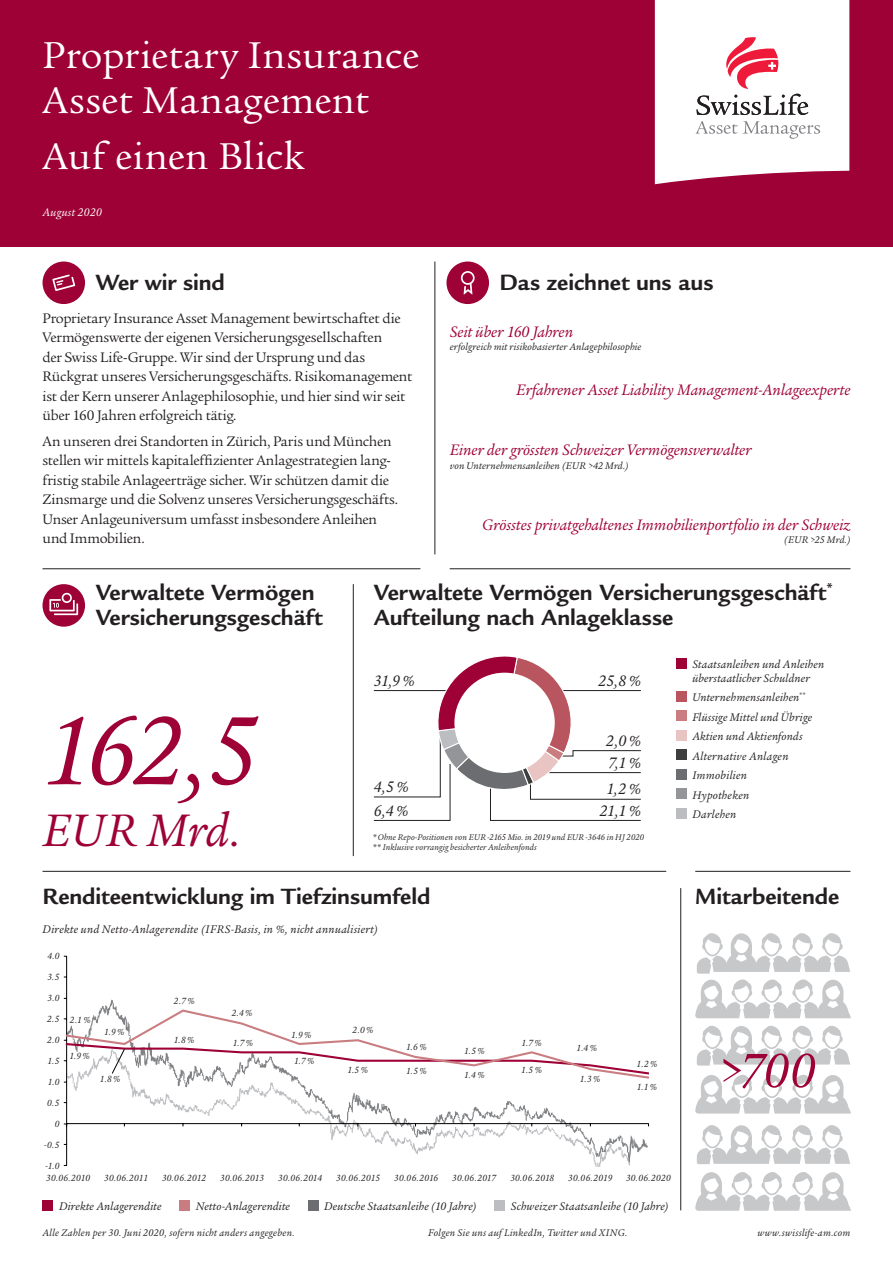
<style>
.page{position:relative;width:893px;height:1263px;background:#fff}
.page>*{position:absolute;margin:0;border:0;box-sizing:border-box;transform-origin:0 0}
.t1{font:italic 105px "Legacy Serif Std";color:#9e0135}
.t2{font:italic 52.5px "Legacy Serif Std";color:#9e0135}
.t3{font:italic 49.5px "Legacy Serif Std";letter-spacing:.005em;color:#9e0135}
.t4{font:40.5px "Legacy Serif Std";letter-spacing:.005em;color:#fff}
.t5{font:700 24px "Legacy Sans Std";color:#231f20}
.t6{font:italic 16.5px "Legacy Serif Std";color:#9e0135}
.t7{font:italic 16.5px "Legacy Serif Std";color:#231f20}
.t8{font:15px/19.5px "Legacy Serif Std";letter-spacing:-.015em;color:#231f20}
.t9{font:italic 12px/13.5px "Legacy Serif Std";letter-spacing:.02em;color:#231f20}
.t10{font:italic 12px "Legacy Serif Std";letter-spacing:.025em;color:#fff}
.Absatzformat_1{font:italic 10.5px "Legacy Serif Std";letter-spacing:.02em;color:#231f20}
.t11{font:italic 9.75px "Legacy Serif Std";letter-spacing:.025em;color:#231f20}
.t12{font:italic 9px/10.5px "Legacy Serif Std";letter-spacing:.015em;color:#231f20}
</style>
<div class="page">
<svg style="left:695px;top:1074px;width:156px;height:39px"></svg>
<svg style="left:695px;top:933px;width:156px;height:132px"></svg>
<svg style="left:695px;top:1125px;width:156px;height:86px"></svg>
<div style="left:0;top:0;width:893px;height:247px;background:#9e0135"></div>
<svg style="left:655px;top:0;width:194px;height:184px;background:#f4e6e9"></svg>
<hr style="left:43px;top:568px;width:377px;height:1px;background:#231f20">
<hr style="left:450px;top:568px;width:400px;height:1px;background:#231f20">
<hr style="left:43px;top:871px;width:623px;height:1px;background:#231f20">
<hr style="left:695px;top:871px;width:155px;height:1px;background:#231f20">
<hr style="left:434px;top:261px;width:1px;height:293px;background:#231f20">
<hr style="left:353px;top:584px;width:1px;height:272px;background:#231f20">
<hr style="left:680px;top:888px;width:1px;height:322px;background:#231f20">
<svg style="left:373px;top:656px;width:268px;height:165px"></svg>
<div style="left:454px;top:673px;width:101px;height:100px;background:#fff;border-radius:50%"></div>
<div style="left:43px;top:261px;width:42px;height:43px;background:#9e0135;border-radius:50%"></div>
<svg style="left:52px;top:274px;width:23px;height:17px"></svg>
<div style="left:446px;top:261px;width:43px;height:43px;background:#9e0135;border-radius:50%"></div>
<svg style="left:461px;top:271px;width:14px;height:24px"></svg>
<div style="left:43px;top:584px;width:42px;height:43px;background:#9e0135;border-radius:50%"></div>
<svg style="left:49px;top:593px;width:29px;height:22px"></svg>
<svg style="left:67px;top:1000px;width:581px;height:162px"></svg>
<hr style="left:66px;top:956px;width:1px;height:209px;background:#000">
<hr style="left:67px;top:1123px;width:581px;height:1px;background:#000">
<svg style="left:64px;top:1008px;width:585px;height:75px"></svg>
<div style="left:43px;top:1200px;width:10px;height:10px;background:#9e0135"></div>
<div style="left:179px;top:1200px;width:11px;height:10px;background:#ca7d81"></div>
<div style="left:308px;top:1200px;width:10px;height:10px;background:#6c6d70"></div>
<div style="left:495px;top:1200px;width:10px;height:10px;background:#bcbdc0"></div>
<div style="left:676px;top:658px;width:10px;height:10px;background:#9e0135"></div>
<div style="left:676px;top:691px;width:10px;height:10px;background:#b8555e"></div>
<div style="left:676px;top:710px;width:10px;height:11px;background:#ca7d81"></div>
<div style="left:676px;top:730px;width:10px;height:10px;background:#e8c4c2"></div>
<div style="left:676px;top:749px;width:10px;height:11px;background:#3e3e3f"></div>
<div style="left:676px;top:769px;width:10px;height:10px;background:#6c6d70"></div>
<div style="left:676px;top:788px;width:10px;height:11px;background:#939598"></div>
<div style="left:676px;top:808px;width:10px;height:10px;background:#bcbdc0"></div>
<p class="t4" style="left:43px;top:33px;width:378px">Proprietary Insurance</p>
<p class="t4" style="left:43px;top:78px;width:328px">Asset Management</p>
<p class="t4" style="left:43px;top:133px;width:264px">Auf einen Blick</p>
<p class="t10" style="left:43px;top:205px;width:61px">August 2020</p>
<p class="t5" style="left:96px;top:269px;width:131px">Wer wir sind</p>
<p class="t5" style="left:500px;top:269px;width:215px">Das zeichnet uns aus</p>
<p class="t8" style="left:43px;top:308px;width:371px">Proprietary Insurance Asset Management bewirtschaftet die Vermögenswerte der eigenen Versicherungsgesellschaften<br>der Swiss Life-Gruppe. Wir sind der Ursprung und das Rückgrat unseres Versicherungsgeschäfts. Risikomanagement ist der Kern unserer Anlagephilosophie, und hier sind wir seit über 160 Jahren erfolgreich tätig.</p>
<p class="t8" style="left:43px;top:432px;width:357px">An unseren drei Standorten in Zürich, Paris und München stellen wir mittels kapitaleffizienter Anlagestrategien lang&shy;fristig stabile Anlageerträge sicher. Wir schützen damit die Zinsmarge und die Solvenz unseres Versicherungsgeschäfts.<br>Unser Anlageuniversum umfasst insbesondere Anleihen und Immobilien.</p>
<p class="t5" style="left:96px;top:578px;width:220px">Verwaltete Vermögen</p>
<p class="t5" style="left:96px;top:604px;width:228px">Versicherungsgeschäft</p>
<p class="t6" style="left:450px;top:322px;width:125px">Seit über 160 Jahren</p>
<p class="Absatzformat_1" style="left:450px;top:341px;width:193px">erfolgreich mit risikobasierter Anlagephilosophie</p>
<p class="t6" style="left:516px;top:381px;width:336px">Erfahrener Asset Liability Management-Anlageexperte</p>
<p class="t6" style="left:450px;top:441px;width:303px">Einer der grössten Schweizer Vermögensverwalter</p>
<p class="Absatzformat_1" style="left:450px;top:460px;width:181px">von Unternehmensanleihen (EUR &gt;42 Mrd.)</p>
<p class="t6" style="left:482px;top:515px;width:370px">Grösstes privatgehaltenes Immobilienportfolio in der Schweiz</p>
<p class="Absatzformat_1" style="left:784px;top:534px;width:68px">(EUR &gt;25 Mrd.)</p>
<p class="t5" style="left:374px;top:578px;width:461px">Verwaltete Vermögen Versicherungsgeschäft<sup>*</sup></p>
<p class="t5" style="left:374px;top:604px;width:301px">Aufteilung nach Anlageklasse</p>
<p class="t1" style="left:43px;top:691px;width:218px">162,5</p>
<p class="t3" style="left:43px;top:802px;width:200px">EUR Mrd.</p>
<p class="t7" style="left:374px;top:671px;width:42px">31,9 %</p>
<p class="t7" style="left:374px;top:777px;width:36px">4,5%</p>
<p class="t7" style="left:374px;top:801px;width:36px">6,4%</p>
<p class="t7" style="left:598px;top:672px;width:44px">25,8%</p>
<p class="t7" style="left:606px;top:731px;width:36px">2,0%</p>
<p class="t7" style="left:608px;top:753px;width:34px">7,1 %</p>
<p class="t7" style="left:606px;top:780px;width:36px">1,2%</p>
<p class="t7" style="left:600px;top:802px;width:43px">21,1 %</p>
<p class="t12" style="left:373px;top:831px;width:273px">*Ohne Repo-Positionen von EUR -2165 Mio. in 2019 und EUR -3646 in HJ 2020 ** Inklusive vorrangig besicherter Anleihenfonds</p>
<p class="t5" style="left:43px;top:882px;width:389px">Renditeentwicklung im Tiefzinsumfeld</p>
<p class="t9" style="left:43px;top:922px;width:337px">Direkte und Netto-Anlagerendite (IFRS-Basis, in %, nicht annualisiert)</p>
<p class="t11" style="left:47px;top:950px;width:14px">4.0</p>
<p class="t11" style="left:47px;top:971px;width:14px">3.5</p>
<p class="t11" style="left:48px;top:992px;width:13px">3.0</p>
<p class="t11" style="left:47px;top:1013px;width:14px">2.5</p>
<p class="t11" style="left:47px;top:1034px;width:14px">2.0</p>
<p class="t11" style="left:48px;top:1055px;width:13px">1.5</p>
<p class="t11" style="left:48px;top:1076px;width:13px">1.0</p>
<p class="t11" style="left:47px;top:1097px;width:14px">0.5</p>
<p class="t11" style="left:55px;top:1118px;width:6px">0</p>
<p class="t11" style="left:44px;top:1139px;width:17px">-0.5</p>
<p class="t11" style="left:45px;top:1160px;width:16px">-1.0</p>
<p class="t11" style="left:70px;top:1014px;width:22px">2.1%</p>
<p class="t11" style="left:70px;top:1050px;width:22px">1.9%</p>
<p class="t11" style="left:104px;top:1026px;width:22px">1.9%</p>
<p class="t11" style="left:100px;top:1073px;width:22px">1.8%</p>
<p class="t11" style="left:174px;top:995px;width:22px">2.7%</p>
<p class="t11" style="left:174px;top:1034px;width:22px">1.8%</p>
<p class="t11" style="left:232px;top:1008px;width:22px">2.4%</p>
<p class="t11" style="left:233px;top:1038px;width:22px">1.7%</p>
<p class="t11" style="left:291px;top:1029px;width:22px">1.9%</p>
<p class="t11" style="left:294px;top:1055px;width:22px">1.7%</p>
<p class="t11" style="left:353px;top:1025px;width:22px">2.0%</p>
<p class="t11" style="left:347px;top:1064px;width:22px">1.5%</p>
<p class="t11" style="left:406px;top:1041px;width:22px">1.6%</p>
<p class="t11" style="left:406px;top:1065px;width:22px">1.5%</p>
<p class="t11" style="left:464px;top:1045px;width:22px">1.5%</p>
<p class="t11" style="left:464px;top:1069px;width:22px">1.4%</p>
<p class="t11" style="left:521px;top:1037px;width:22px">1.7%</p>
<p class="t11" style="left:521px;top:1064px;width:22px">1.5%</p>
<p class="t11" style="left:577px;top:1042px;width:22px">1.4%</p>
<p class="t11" style="left:580px;top:1074px;width:22px">1.3%</p>
<p class="t11" style="left:637px;top:1059px;width:22px">1.2%</p>
<p class="t11" style="left:637px;top:1082px;width:22px">1.1%</p>
<p class="t11" style="left:46px;top:1173px;width:46px">30.06.2010</p>
<p class="t11" style="left:104px;top:1173px;width:46px">30.06.2011</p>
<p class="t11" style="left:162px;top:1173px;width:46px">30.06.2012</p>
<p class="t11" style="left:278px;top:1173px;width:45px">30.06.2014</p>
<p class="t11" style="left:336px;top:1173px;width:46px">30.06.2015</p>
<p class="t11" style="left:394px;top:1172px;width:45px">30.06.2016</p>
<p class="t11" style="left:452px;top:1173px;width:45px">30.06.2017</p>
<p class="t11" style="left:510px;top:1173px;width:45px">30.06.2018</p>
<p class="t11" style="left:568px;top:1173px;width:46px">30.06.2019</p>
<p class="t11" style="left:626px;top:1173px;width:46px">30.06.2020</p>
<p class="t11" style="left:220px;top:1173px;width:46px">30.06.2013</p>
<p class="t9" style="left:59px;top:1199px;width:104px">Direkte Anlagerendite</p>
<p class="t9" style="left:196px;top:1199px;width:96px">Netto-Anlagerendite</p>
<p class="t9" style="left:324px;top:1199px;width:154px">Deutsche Staatsanleihe (10 Jahre)</p>
<p class="t9" style="left:511px;top:1199px;width:159px">Schweizer Staatsanleihe (10 Jahre)</p>
<p class="t9" style="left:692px;top:658px;width:133px">Staatsanleihen und Anleihen überstaatlicher Schuldner</p>
<p class="t9" style="left:692px;top:691px;width:115px">Unternehmensanleihen<sup>**</sup></p>
<p class="t9" style="left:692px;top:710px;width:121px">Flüssige Mittel und Übrige</p>
<p class="t9" style="left:692px;top:730px;width:112px">Aktien und Aktienfonds</p>
<p class="t9" style="left:693px;top:749px;width:97px">Alternative Anlagen</p>
<p class="t9" style="left:693px;top:769px;width:56px">Immobilien</p>
<p class="t9" style="left:693px;top:788px;width:58px">Hypotheken</p>
<p class="t9" style="left:693px;top:808px;width:45px">Darlehen</p>
<p class="t5" style="left:695px;top:882px;width:145px">Mitarbeitende</p>
<p class="t2" style="left:717px;top:1041px;width:99px">&gt;700</p>
<p class="Absatzformat_1" style="left:43px;top:1227px;width:254px">Alle Zahlen per 30. Juni 2020, sofern nicht anders angegeben.</p>
<p class="Absatzformat_1" style="left:428px;top:1227px;width:201px">Folgen Sie uns auf LinkedIn, Twitter und XING.</p>
<p class="Absatzformat_1" style="left:758px;top:1227px;width:94px">www.swisslife-am.com</p>
</div>
